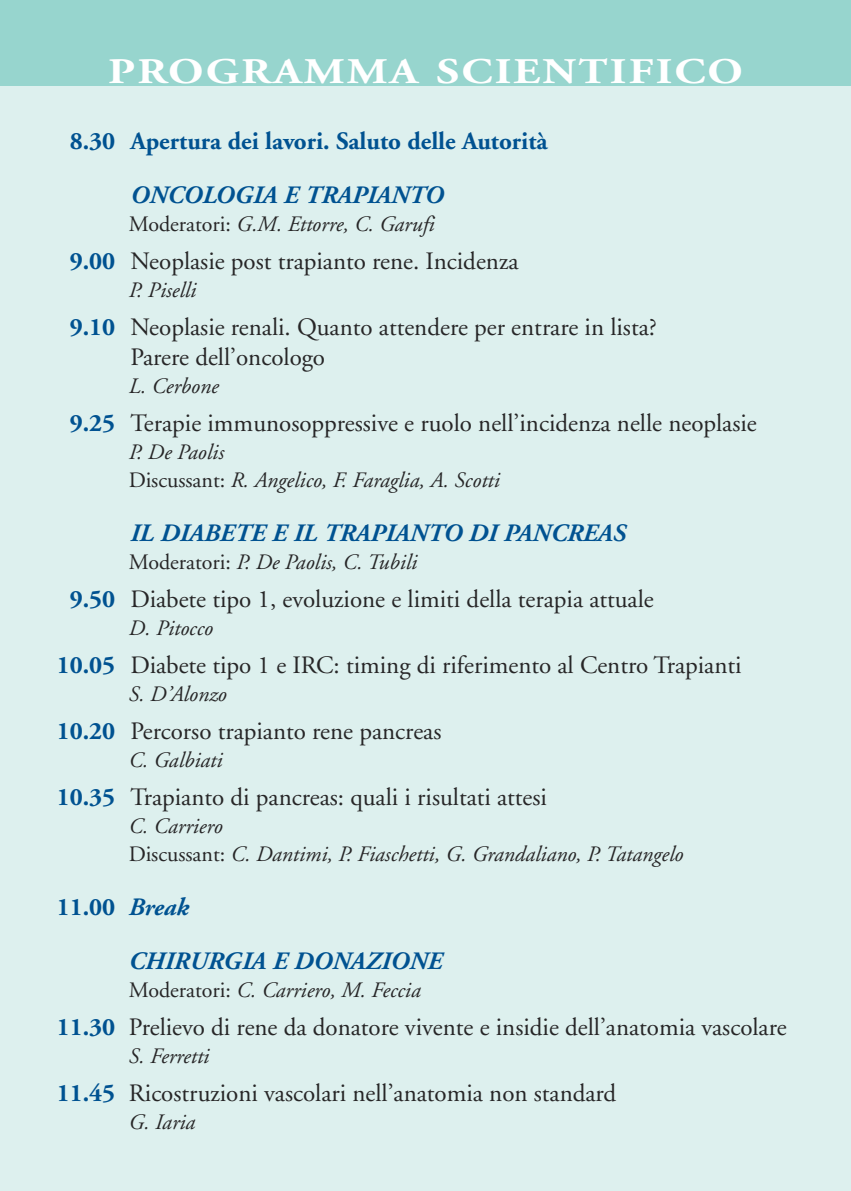
<style>
.page{position:relative;width:851px;height:1191px;background:#fff}
.page>*{position:absolute;margin:0;border:0;box-sizing:border-box;transform-origin:0 0}
.t1{font:700 36px "Adobe Garamond";letter-spacing:.05em;color:#fff;scale:1.25 1}
.t2{font:25px/30px "Adobe Garamond";color:#272627}
.t3{font:italic 700 25px/54px "Adobe Garamond";color:#005291}
.t4{font:700 25px "Adobe Garamond";color:#005291}
.t5{font:italic 22px/28.6px "Adobe Garamond";color:#272627}
.s1{font-style:normal}
.s2{font-weight:700;color:#005291}
</style>
<div class="page">
<div style="left:0;top:0;width:850px;height:1191px;background:#ddf0ee"></div>
<div style="left:0;top:0;width:850px;height:85px;background:#97d5ce"></div>
<h1 class="t1" style="left:108px;top:57px;width:509px">PROGRAMMA SCIENTIFICO</h1>
<p class="t4" style="left:70px;top:131px;width:479px">8.30 Apertura dei lavori. Saluto delle Autorità</p>
<p class="t3" style="left:130px;top:170px;width:315px">ONCOLOGIA E TRAPIANTO</p>
<p class="t5" style="left:129px;top:212px;width:307px"><span class="s1">Moderatori:</span> G.M. Ettorre, C. Garufi</p>
<p class="t2" style="left:70px;top:248px;width:450px"><span class="s2">9.00</span> Neoplasie post trapianto rene. Incidenza</p>
<p class="t5" style="left:129px;top:278px;width:69px">P. Piselli</p>
<p class="t2" style="left:130px;top:314px;width:527px;text-indent:-61px"><span class="s2">9.10</span> Neoplasie renali. Quanto attendere per entrare in lista?<br>Parere dell’oncologo</p>
<p class="t5" style="left:129px;top:373px;width:91px">L. Cerbone</p>
<p class="t2" style="left:70px;top:410px;width:688px"><span class="s2">9.25</span> Terapie immunosoppressive e ruolo nell’incidenza nelle neoplasie</p>
<p class="t5" style="left:129px;top:439px;width:372px">P. De Paolis<br><span class="s1">Discussant:</span> R. Angelico, F. Faraglia, A. Scotti</p>
<p class="t3" style="left:130px;top:508px;width:497px">IL DIABETE E IL TRAPIANTO DI PANCREAS</p>
<p class="t5" style="left:129px;top:550px;width:290px"><span class="s1">Moderatori:</span> P. De Paolis, C. Tubili</p>
<p class="t2" style="left:70px;top:586px;width:585px"><span class="s2">9.50</span> Diabete tipo 1, evoluzione e limiti della terapia attuale</p>
<p class="t5" style="left:129px;top:615px;width:86px">D. Pitocco</p>
<p class="t2" style="left:57px;top:652px;width:686px"><span class="s2">10.05</span> Diabete tipo 1 e IRC: timing di riferimento al Centro Trapianti</p>
<p class="t5" style="left:129px;top:681px;width:99px">S. D’Alonzo</p>
<p class="t2" style="left:57px;top:718px;width:386px"><span class="s2">10.20</span> Percorso trapianto rene pancreas</p>
<p class="t5" style="left:129px;top:747px;width:95px">C. Galbiati</p>
<p class="t2" style="left:57px;top:784px;width:491px"><span class="s2">10.35</span> Trapianto di pancreas: quali i risultati attesi</p>
<p class="t5" style="left:129px;top:813px;width:556px">C. Carriero<br><span class="s1">Discussant:</span> C. Dantimi, P. Fiaschetti, G. Grandaliano, P. Tatangelo</p>
<p class="t3" style="left:129px;top:882px;width:315px;text-indent:-72px"><span class="s1">11.00</span> Break<br>CHIRURGIA E DONAZIONE</p>
<p class="t5" style="left:129px;top:977px;width:293px"><span class="s1">Moderatori:</span> C. Carriero, M. Feccia</p>
<p class="t2" style="left:57px;top:1014px;width:731px"><span class="s2">11.30</span> Prelievo di rene da donatore vivente e insidie dell’anatomia vascolare</p>
<p class="t5" style="left:129px;top:1043px;width:82px">S. Ferretti</p>
<p class="t2" style="left:57px;top:1080px;width:561px"><span class="s2">11.45</span> Ricostruzioni vascolari nell’anatomia non standard</p>
<p class="t5" style="left:129px;top:1109px;width:68px">G. Iaria</p>
</div>
